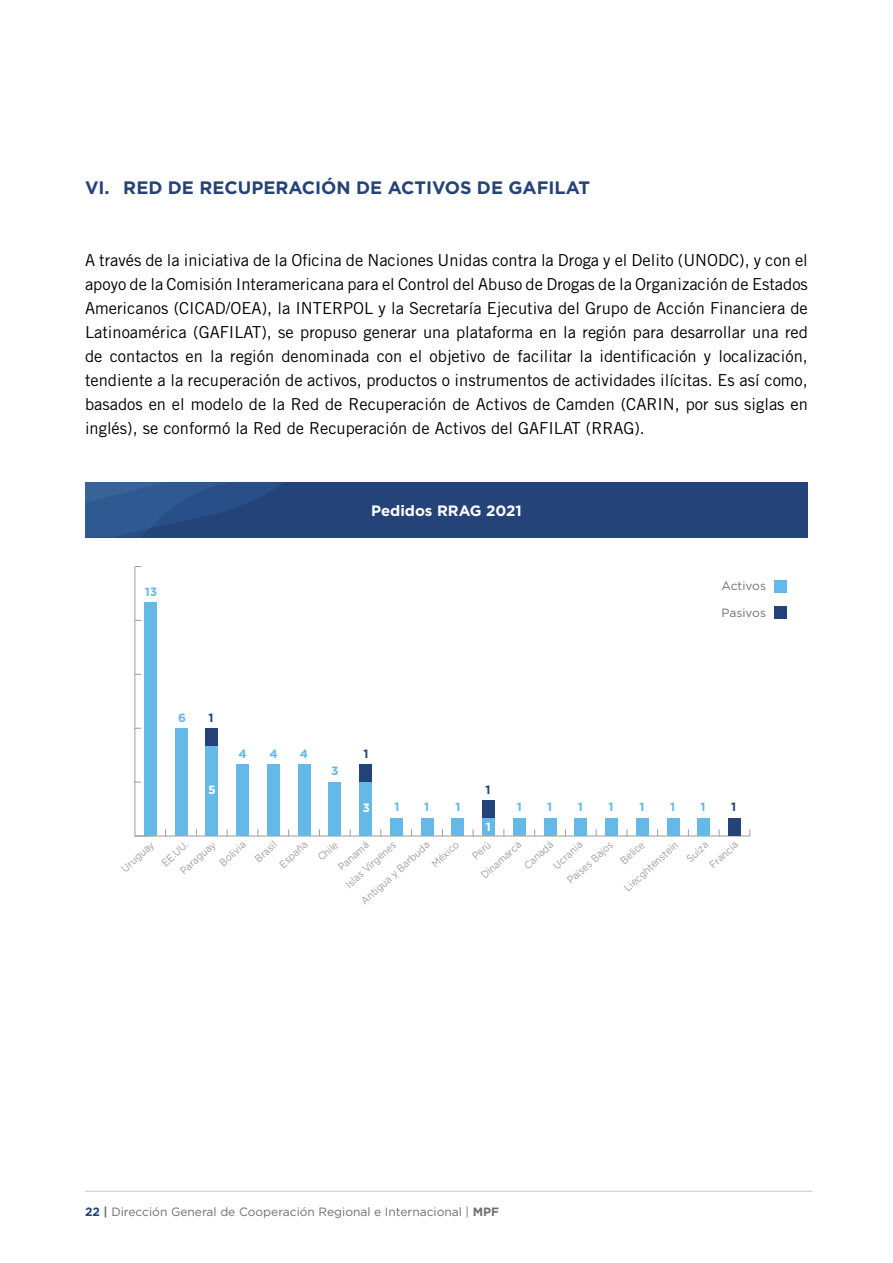
<style>
.page{position:relative;width:893px;height:1263px;background:#fff}
.page>*{position:absolute;margin:0;border:0;box-sizing:border-box;transform-origin:0 0}
.t1{font:700 18px "Gotham";color:#234379}
.t2{font:16.5px/24px "Trade Gothic LT Std";color:#000;text-align:justify}
.t3{font:700 15px "Gotham";color:#fff}
.t4{font:12px "Gotham";color:#706f6f}
.t5{font:700 12px "Gotham";color:#64b9e8}
.t6{font:12px "Gotham";color:#70706f}
.t7{font:700 12px "Gotham";color:#234379}
.t8{font:700 12px "Gotham";color:#fff}
.t9{font:10.5px/22.6px "Gotham";color:#9d9d9c;scale:.9 1}
.s1{font-weight:700;color:#234379}
.s2{font-weight:700}
</style>
<div class="page">
<hr style="left:85px;top:1191px;width:727px;height:1px;background:#c8c8c8">
<div style="left:85px;top:482px;width:723px;height:56px;background:#234379"></div>
<div style="left:774px;top:580px;width:13px;height:13px;background:#64b9e8"></div>
<div style="left:774px;top:606px;width:13px;height:13px;background:#234379"></div>
<hr style="left:135px;top:836px;width:615px;height:1px;background:#9d9d9c">
<hr style="left:134px;top:566px;width:1px;height:270px;background:#9d9d9c">
<svg style="left:135px;top:836px;width:15px;height:1px"></svg>
<div style="left:205px;top:728px;width:13px;height:18px;background:#234379"></div>
<div style="left:359px;top:764px;width:13px;height:18px;background:#234379"></div>
<div style="left:482px;top:800px;width:13px;height:18px;background:#234379"></div>
<div style="left:144px;top:602px;width:13px;height:234px;background:#64b9e8"></div>
<div style="left:175px;top:728px;width:12px;height:108px;background:#64b9e8"></div>
<div style="left:205px;top:746px;width:13px;height:90px;background:#64b9e8"></div>
<div style="left:236px;top:764px;width:13px;height:72px;background:#64b9e8"></div>
<div style="left:267px;top:764px;width:13px;height:72px;background:#64b9e8"></div>
<div style="left:298px;top:764px;width:12px;height:72px;background:#64b9e8"></div>
<div style="left:328px;top:782px;width:13px;height:54px;background:#64b9e8"></div>
<div style="left:359px;top:782px;width:13px;height:54px;background:#64b9e8"></div>
<div style="left:390px;top:818px;width:13px;height:18px;background:#64b9e8"></div>
<div style="left:421px;top:818px;width:12px;height:18px;background:#64b9e8"></div>
<div style="left:451px;top:818px;width:13px;height:18px;background:#64b9e8"></div>
<div style="left:482px;top:818px;width:13px;height:18px;background:#64b9e8"></div>
<div style="left:513px;top:818px;width:13px;height:18px;background:#64b9e8"></div>
<div style="left:544px;top:818px;width:12px;height:18px;background:#64b9e8"></div>
<div style="left:574px;top:818px;width:13px;height:18px;background:#64b9e8"></div>
<div style="left:605px;top:818px;width:13px;height:18px;background:#64b9e8"></div>
<div style="left:636px;top:818px;width:13px;height:18px;background:#64b9e8"></div>
<div style="left:666px;top:818px;width:13px;height:18px;background:#64b9e8"></div>
<div style="left:697px;top:818px;width:13px;height:18px;background:#64b9e8"></div>
<div style="left:728px;top:818px;width:13px;height:18px;background:#234379"></div>
<svg style="left:85px;top:482px;width:197px;height:56px"></svg>
<p class="t1" style="left:85px;top:176px;width:506px">VI. RED DE RECUPERACIÓN DE ACTIVOS DE GAFILAT</p>
<p class="t2" style="left:85px;top:248px;width:724px">A través de la iniciativa de la Oficina de Naciones Unidas contra la Droga y el Delito (UNODC), y con el apoyo de la Comisión Interamericana para el Control del Abuso de Drogas de la Organización de Estados Americanos (CICAD/OEA), la INTERPOL y la Secretaría Ejecutiva del Grupo de Acción Financiera de Latinoamérica (GAFILAT), se propuso generar una plataforma en la región para desarrollar una red de contactos en la región denominada con el objetivo de facilitar la identificación y localización, tendiente a la recuperación de activos, productos o instrumentos de actividades ilícitas. Es así como, basados en el modelo de la Red de Recuperación de Activos de Camden (CARIN, por sus siglas en inglés), se conformó la Red de Recuperación de Activos del GAFILAT (RRAG).</p>
<p class="t5" style="left:145px;top:584px;width:14px">13</p>
<p class="t3" style="left:371px;top:501px;width:152px">Pedidos RRAG 2021</p>
<p class="t6" style="left:721px;top:578px;width:46px">Activos</p>
<p class="t6" style="left:722px;top:605px;width:46px">Pasivos</p>
<p class="t5" style="left:178px;top:710px;width:9px">6</p>
<p class="t7" style="left:208px;top:710px;width:7px">1</p>
<p class="t5" style="left:238px;top:746px;width:10px">4</p>
<p class="t5" style="left:269px;top:746px;width:10px">4</p>
<p class="t5" style="left:300px;top:746px;width:10px">4</p>
<p class="t8" style="left:208px;top:779px;width:29px">5 5</p>
<p class="t5" style="left:331px;top:762px;width:9px">3</p>
<p class="t7" style="left:363px;top:745px;width:7px">1</p>
<p class="t8" style="left:362px;top:800px;width:9px">3</p>
<p class="t5" style="left:394px;top:799px;width:7px">1</p>
<p class="t5" style="left:424px;top:799px;width:7px">1</p>
<p class="t5" style="left:455px;top:799px;width:7px">1</p>
<p class="t7" style="left:485px;top:781px;width:7px">1</p>
<p class="t8" style="left:486px;top:819px;width:7px">1</p>
<p class="t5" style="left:517px;top:799px;width:7px">1</p>
<p class="t5" style="left:547px;top:799px;width:7px">1</p>
<p class="t5" style="left:578px;top:799px;width:7px">1</p>
<p class="t5" style="left:608px;top:799px;width:7px">1</p>
<p class="t5" style="left:640px;top:799px;width:7px">1</p>
<p class="t5" style="left:670px;top:799px;width:7px">1</p>
<p class="t5" style="left:700px;top:799px;width:7px">1</p>
<p class="t7" style="left:731px;top:799px;width:7px">1</p>
<p class="t9" style="left:174px;top:864px;width:50px;rotate:-42deg">Paraguay</p>
<p class="t9" style="left:213px;top:855px;width:36px;rotate:-42deg">Bolivia</p>
<p class="t9" style="left:249px;top:851px;width:30px;rotate:-42deg">Brasil</p>
<p class="t9" style="left:273px;top:857px;width:39px;rotate:-42deg">España</p>
<p class="t9" style="left:312px;top:850px;width:27px;rotate:-42deg">Chile</p>
<p class="t9" style="left:332px;top:859px;width:43px;rotate:-42deg">Panamá</p>
<p class="t9" style="left:339px;top:877px;width:100px;rotate:-42deg">Islas Vírgenes<br>Antigua y Barbuda</p>
<p class="t9" style="left:425px;top:856px;width:38px;rotate:-42deg">M éxico</p>
<p class="t9" style="left:462px;top:854px;width:57px;line-height:20.4px;text-indent:6px;rotate:-42deg">Perú<br>D inamarca</p>
<p class="t9" style="left:535px;top:845px;width:41px;line-height:19.5px;text-indent:-22px;rotate:-42deg">Canadá<br>Ucrania</p>
<p class="t9" style="left:601px;top:838px;width:33px;line-height:21px;text-indent:-53px;rotate:-42deg">Países Bajos<br>Belice</p>
<p class="t9" style="left:140px;top:839px;width:36px;text-indent:-34px;rotate:-42deg">Uruguay<br>EE.UU.</p>
<p class="t9" style="left:618px;top:880px;width:78px;rotate:-42deg">Liecghtenstein</p>
<p class="t9" style="left:680px;top:851px;width:29px;rotate:-42deg">Suiza</p>
<p class="t9" style="left:703px;top:857px;width:40px;rotate:-42deg">Francia</p>
<p class="t4" style="left:85px;top:1204px;width:416px"><span class="s1">22</span> <span class="s2">|</span> Dirección General de Cooperación Regional e Internacional | <span class="s2">MPF</span></p>
</div>
